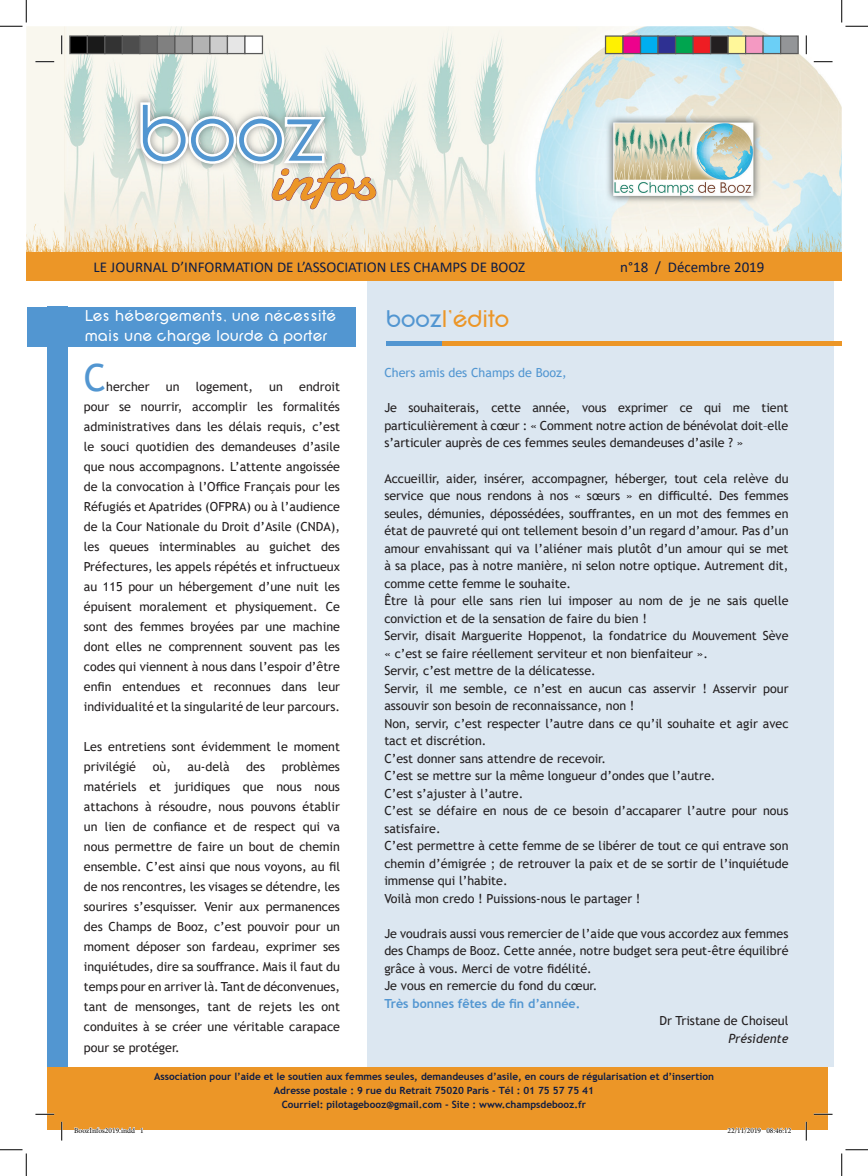
<style>
.page{position:relative;width:868px;height:1176px;background:#fff}
.page>*{position:absolute;margin:0;border:0;box-sizing:border-box;transform-origin:0 0}
.t1{font:62.5px "Damion";color:#ec9627}
.t2{font:37.5px "Trebuchet MS";color:#5296d1}
.t3{font:25px "SF New Republic";letter-spacing:-.025em;color:#ec9627}
.t4{font:16.25px/19.5px "SF New Republic";color:#fff}
.t5{font:15px "Calibri";color:#0e1c44}
.t6{font:12.5px/20px "Trebuchet MS";color:#231f20;text-align:justify}
.t7{font:700 12.5px "Trebuchet MS";color:#5296d1}
.t8{font:12.5px "Trebuchet MS";color:#5296d1}
.t9{font:italic 12.5px "Trebuchet MS";color:#231f20}
.t10{font:700 10px/13.8px "Trebuchet MS";color:#0e1c44;text-align:center}
.t11{font:7.5px "Minion Pro";color:#000}
.s1{color:#5296d1}
</style>
<div class="page">
<div style="left:27px;top:307px;width:328px;height:39px;background:#5296d1"></div>
<div style="left:48px;top:307px;width:20px;height:764px;background:#5296d1"></div>
<div style="left:366px;top:264px;width:467px;height:802px;background:#dce7f1"></div>
<div style="left:441px;top:341px;width:400px;height:5px;background:#ec9627"></div>
<div style="left:386px;top:341px;width:55px;height:5px;background:#5296d1"></div>
<img style="left:26px;top:26px;width:815px;height:226px">
<img style="left:132px;top:94px;width:200px;height:77px">
<svg style="left:139px;top:101px;width:237px;height:108px;background:#daddd7"></svg>
<div style="left:26px;top:252px;width:815px;height:28px;background:#ec9627"></div>
<div style="left:47px;top:1066px;width:780px;height:63px;background:#ec9627"></div>
<svg style="left:35px;top:61px;width:19px;height:1px"></svg>
<svg style="left:813px;top:61px;width:19px;height:1px"></svg>
<svg style="left:35px;top:1113px;width:19px;height:2px"></svg>
<svg style="left:813px;top:1113px;width:19px;height:2px"></svg>
<svg style="left:61px;top:35px;width:1px;height:19px"></svg>
<svg style="left:61px;top:1122px;width:1px;height:18px"></svg>
<svg style="left:805px;top:35px;width:2px;height:19px"></svg>
<svg style="left:805px;top:1122px;width:2px;height:18px"></svg>
<svg style="left:0;top:0;width:27px;height:27px"></svg>
<svg style="left:0;top:1149px;width:27px;height:27px"></svg>
<svg style="left:841px;top:0;width:26px;height:27px"></svg>
<svg style="left:841px;top:1149px;width:26px;height:27px"></svg>
<div style="left:70px;top:36px;width:17px;height:18px;background:#000"></div>
<div style="left:69px;top:35px;width:19px;height:19px;border:1px solid #595959"></div>
<div style="left:87px;top:36px;width:18px;height:18px;background:#1a1a1a"></div>
<div style="left:87px;top:35px;width:18px;height:19px;border:1px solid #595959"></div>
<div style="left:105px;top:36px;width:17px;height:18px;background:#333"></div>
<div style="left:104px;top:35px;width:19px;height:19px;border:1px solid #595959"></div>
<div style="left:122px;top:36px;width:18px;height:18px;background:#4d4d4d"></div>
<div style="left:122px;top:35px;width:18px;height:19px;border:1px solid #595959"></div>
<div style="left:140px;top:36px;width:17px;height:18px;background:#666"></div>
<div style="left:139px;top:35px;width:19px;height:19px;border:1px solid #595959"></div>
<div style="left:157px;top:36px;width:18px;height:18px;background:#808080"></div>
<div style="left:157px;top:35px;width:18px;height:19px;border:1px solid #595959"></div>
<div style="left:175px;top:36px;width:17px;height:18px;background:#999"></div>
<div style="left:174px;top:35px;width:19px;height:19px;border:1px solid #595959"></div>
<div style="left:192px;top:36px;width:18px;height:18px;background:#b3b3b3"></div>
<div style="left:192px;top:35px;width:18px;height:19px;border:1px solid #595959"></div>
<div style="left:210px;top:36px;width:17px;height:18px;background:#ccc"></div>
<div style="left:209px;top:35px;width:19px;height:19px;border:1px solid #595959"></div>
<div style="left:227px;top:36px;width:18px;height:18px;background:#e6e6e6"></div>
<div style="left:227px;top:35px;width:18px;height:19px;border:1px solid #595959"></div>
<div style="left:245px;top:36px;width:17px;height:18px;background:#fff"></div>
<div style="left:244px;top:35px;width:19px;height:19px;border:1px solid #595959"></div>
<div style="left:605px;top:36px;width:18px;height:18px;background:#fff101"></div>
<div style="left:605px;top:35px;width:18px;height:19px;border:1px solid #595959"></div>
<div style="left:623px;top:36px;width:17px;height:18px;background:#ed028c"></div>
<div style="left:622px;top:35px;width:19px;height:19px;border:1px solid #595959"></div>
<div style="left:640px;top:36px;width:18px;height:18px;background:#00aeef"></div>
<div style="left:640px;top:35px;width:18px;height:19px;border:1px solid #595959"></div>
<div style="left:658px;top:36px;width:17px;height:18px;background:#2e3092"></div>
<div style="left:657px;top:35px;width:19px;height:19px;border:1px solid #595959"></div>
<div style="left:675px;top:36px;width:18px;height:18px;background:#00a54f"></div>
<div style="left:675px;top:35px;width:18px;height:19px;border:1px solid #595959"></div>
<div style="left:693px;top:36px;width:17px;height:18px;background:#ee1d23"></div>
<div style="left:692px;top:35px;width:19px;height:19px;border:1px solid #595959"></div>
<div style="left:710px;top:36px;width:18px;height:18px;background:#231f20"></div>
<div style="left:710px;top:35px;width:18px;height:19px;border:1px solid #595959"></div>
<div style="left:728px;top:36px;width:17px;height:18px;background:#fff79a"></div>
<div style="left:727px;top:35px;width:19px;height:19px;border:1px solid #595959"></div>
<div style="left:745px;top:36px;width:18px;height:18px;background:#f499c2"></div>
<div style="left:745px;top:35px;width:18px;height:19px;border:1px solid #595959"></div>
<div style="left:763px;top:36px;width:17px;height:18px;background:#6bcff6"></div>
<div style="left:762px;top:35px;width:19px;height:19px;border:1px solid #595959"></div>
<div style="left:780px;top:36px;width:18px;height:18px;background:#939598"></div>
<div style="left:780px;top:35px;width:18px;height:19px;border:1px solid #595959"></div>
<svg style="left:74px;top:1127px;width:69px;height:3px"></svg>
<svg style="left:727px;top:1127px;width:64px;height:3px"></svg>
<h1 class="t1" style="left:136px;top:136px;width:240px"><sup>booz</sup>infos</h1>
<p class="t5" style="left:94px;top:256px;width:433px">LE JOURNAL D’INFORMATION DE L’ASSOCIATION LES CHAMPS DE BOOZ</p>
<p class="t5" style="left:620px;top:256px;width:146px">n°18 / Décembre 2019</p>
<h3 class="t4" style="left:85px;top:307px;width:253px">Les hébergements, une nécessité mais une charge lourde à porter</h3>
<h2 class="t2" style="left:84px;top:354px;width:24px">C</h2>
<p class="t6" style="left:84px;top:376px;width:258px;text-indent:215px">endroit pour se nourrir, accomplir les formalités administratives dans les délais requis, c’est le souci quotidien des demandeuses d’asile que nous accompagnons. L’attente angoissée de la convocation à l’Office Français pour les Réfugiés et Apatrides (OFPRA) ou à l’audience de la Cour Nationale du Droit d’Asile (CNDA), les queues interminables au guichet des Préfectures, les appels répétés et infructueux au 115 pour un hébergement d’une nuit les épuisent moralement et physiquement. Ce sont des femmes broyées par une machine dont elles ne comprennent souvent pas les codes qui viennent à nous dans l’espoir d’être enfin entendues et reconnues dans leur individualité et la singularité de leur parcours.</p>
<p class="t6" style="left:84px;top:736px;width:257px">Les entretiens sont évidemment le moment privilégié</p>
<p class="t6" style="left:106px;top:376px;width:45px">hercher</p>
<p class="t6" style="left:166px;top:376px;width:15px">un</p>
<p class="t6" style="left:196px;top:376px;width:59px">logement,</p>
<p class="t6" style="left:269px;top:376px;width:15px">un</p>
<p class="t6" style="left:84px;top:756px;width:258px;text-indent:198px">problèmes matériels et juridiques que nous nous attachons à résoudre, nous pouvons établir un lien de confiance et de respect qui va nous permettre de faire un bout de chemin ensemble. C’est ainsi que nous voyons, au fil de nos rencontres, les visages se détendre, les sourires s’esquisser. Venir aux permanences des Champs de Booz, c’est pouvoir pour un moment déposer son fardeau, exprimer ses inquiétudes, dire sa souffrance. Mais il faut du temps pour en arriver là. Tant de déconvenues, tant de mensonges, tant de rejets les ont conduites à se créer une véritable carapace</p>
<p class="t6" style="left:84px;top:1037px;width:97px">pour se protéger.</p>
<p class="t6" style="left:153px;top:756px;width:20px">où,</p>
<p class="t6" style="left:187px;top:756px;width:43px">au-delà</p>
<p class="t6" style="left:246px;top:756px;width:20px">des</p>
<h3 class="t3" style="left:386px;top:305px;width:125px"><span class="s1">booz</span>l’édito</h3>
<p class="t8" style="left:384px;top:365px;width:184px">Chers amis des Champs de Booz,</p>
<p class="t6" style="left:384px;top:399px;width:405px;line-height:17.5px">Je souhaiterais, cette année, vous exprimer ce qui me tient particulièrement à cœur : « Comment notre action de bénévolat doit–elle s’articuler auprès de ces femmes seules demandeuses d’asile ? »</p>
<p class="t6" style="left:384px;top:469px;width:405px;line-height:17.5px;text-align:left">Accueillir, aider, insérer, accompagner, héberger, tout cela relève du service que nous rendons à nos « sœurs » en difficulté. Des femmes seules, démunies, dépossédées, souffrantes, en un mot des femmes en état de pauvreté qui ont tellement besoin d’un regard d’amour. Pas d’un amour envahissant qui va l’aliéner mais plutôt d’un amour qui se met à sa place, pas à notre manière, ni selon notre optique. Autrement dit, comme cette femme le souhaite.<br>Être là pour elle sans rien lui imposer au nom de je ne sais quelle conviction et de la sensation de faire du bien !<br>Servir, disait Marguerite Hoppenot, la fondatrice du Mouvement Sève « c’est se faire réellement serviteur et non bienfaiteur ».<br>Servir, c’est mettre de la délicatesse.<br>Servir, il me semble, ce n’est en aucun cas asservir ! Asservir pour assouvir son besoin de reconnaissance, non !<br>Non, servir, c’est respecter l’autre dans ce qu’il souhaite et agir avec tact et discrétion.<br>C’est donner sans attendre de recevoir.<br>C’est se mettre sur la même longueur d’ondes que l’autre.<br>C’est s’ajuster à l’autre.<br>C’est se défaire en nous de ce besoin d’accaparer l’autre pour nous satisfaire.<br>C’est permettre à cette femme de se libérer de tout ce qui entrave son chemin d’émigrée ; de retrouver la paix et de se sortir de l’inquiétude immense qui l’habite.<br>Voilà mon credo ! Puissions-nous le partager !</p>
<p class="t6" style="left:384px;top:924px;width:405px;line-height:17.5px;text-align:left">Je voudrais aussi vous remercier de l’aide que vous accordez aux femmes des Champs de Booz. Cette année, notre budget sera peut-être équilibré grâce à vous. Merci de votre fidélité.<br>Je vous en remercie du fond du cœur.</p>
<p class="t7" style="left:384px;top:995px;width:197px">Très bonnes fêtes de fin d’année.</p>
<p class="t6" style="left:659px;top:1010px;width:130px">Dr Tristane de Choiseul</p>
<p class="t9" style="left:728px;top:1030px;width:62px">Présidente</p>
<p class="t10" style="left:154px;top:1070px;width:561px">Association pour l’aide et le soutien aux femmes seules, demandeuses d’asile, en cours de régularisation et d’insertion<br>Adresse postale : 9 rue du Retrait 75020 Paris - Tél : 01 75 57 75 41<br>Courriel: pilotagebooz@gmail.com - Site : www.champsdebooz.fr</p>
<p class="t11" style="left:74px;top:1125px;width:71px">BoozInfos2019.indd 1</p>
<p class="t11" style="left:727px;top:1125px;width:65px">22/11/2019 08:46:12</p>
</div>
